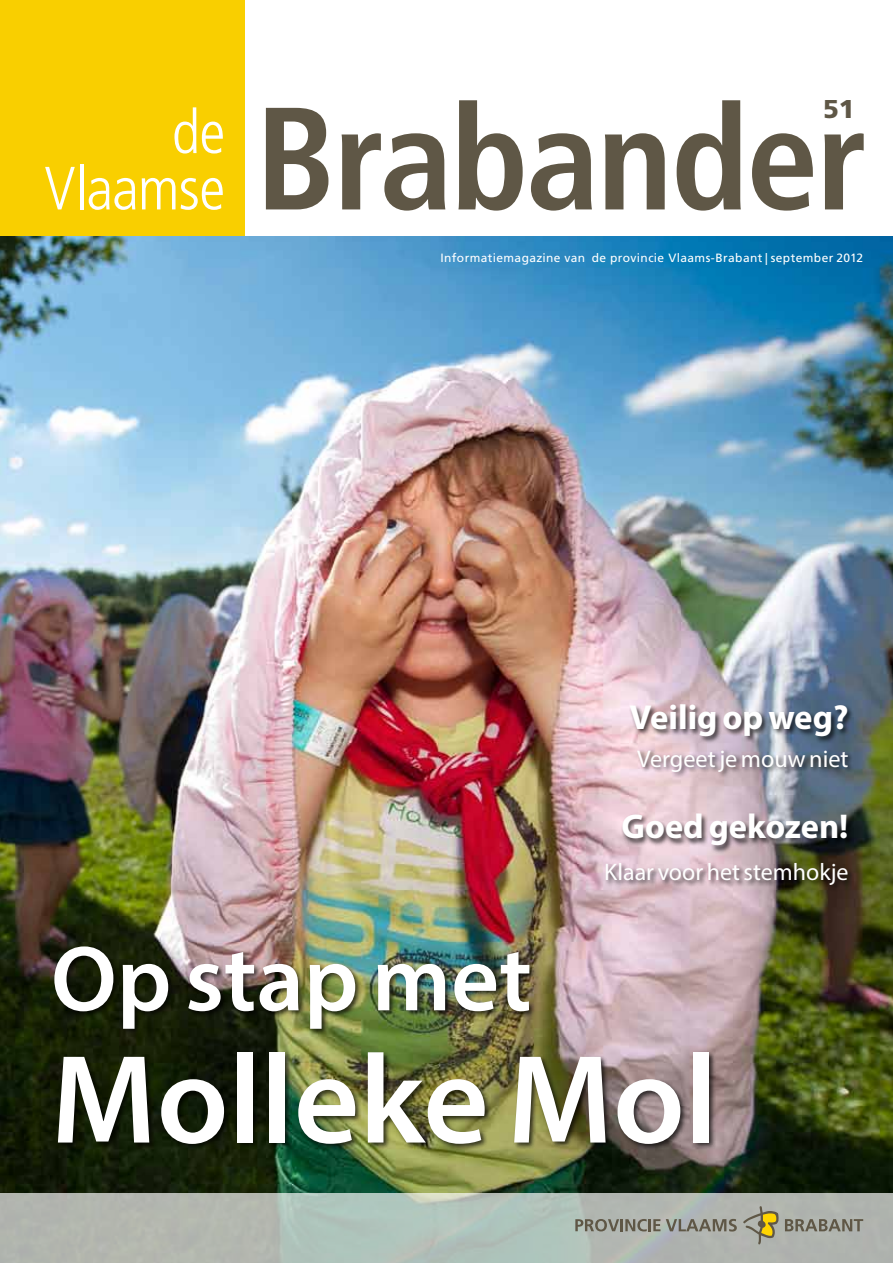
<style>
.page{position:relative;width:893px;height:1263px;background:#fff}
.page>*{position:absolute;margin:0;border:0;box-sizing:border-box;transform-origin:0 0}
.t1{font:700 condensed 145.5px "Frutiger LT";letter-spacing:-.015em;color:#5f5746}
.t2{font:600 127.2px "Myriad Pro";color:#fff}
.t3{font:600 93.3px "Myriad Pro";color:#fff}
.t4{font:300 condensed 60.9px/56.4px "Frutiger LT";letter-spacing:-.02em;color:#fff;text-align:right}
.t5{font:700 34.8px "Myriad Pro";color:#fff}
.t6{font:700 34.5px "Myriad Pro";color:#fff}
.t7{font:900 25.8px "Frutiger LT";color:#5f5746}
.t8{font:24.3px "Myriad Pro";color:#fff}
.t9{font:24px "Myriad Pro";color:#fff}
.t10{font:12px "Frutiger LT";letter-spacing:.03em;color:#fff}
</style>
<div class="page">
<img style="left:0;top:235px;width:893px;height:958px">
<div style="left:0;top:0;width:244px;height:235px;background:#f9cf00"></div>
<div style="left:0;top:1193px;width:893px;height:70px;background:linear-gradient(to right,#b3bcb4,#afb8b3)"></div>
<svg style="left:743px;top:1206px;width:35px;height:38px"></svg>
<svg style="left:575px;top:1219px;width:85px;height:12px"></svg>
<svg style="left:666px;top:1219px;width:71px;height:12px"></svg>
<svg style="left:785px;top:1219px;width:78px;height:12px"></svg>
<div style="left:636px;top:748px;width:219px;height:30px;background:#000;opacity:.7"></div>
<div style="left:628px;top:703px;width:226px;height:41px;background:#000;opacity:.7"></div>
<div style="left:605px;top:861px;width:250px;height:31px;background:#000;opacity:.7"></div>
<div style="left:621px;top:813px;width:234px;height:40px;background:#000;opacity:.7"></div>
<div style="left:53px;top:945px;width:663px;height:206px;background:#000;opacity:.7"></div>
<h3 class="t4" style="left:44px;top:105px;width:183px">de<br>Vlaamse</h3>
<h3 class="t7" style="left:823px;top:94px;width:33px">51</h3>
<h1 class="t1" style="left:255px;top:73px;width:614px">Brabander</h1>
<p class="t10" style="left:441px;top:251px;width:424px">Informatiemagazine van de provincie Vlaams-Brabant | september 2012</p>
<h3 class="t5" style="left:629px;top:694px;width:221px">Veilig op weg?</h3>
<h3 class="t8" style="left:637px;top:743px;width:213px">Vergeet je mouw niet</h3>
<h3 class="t6" style="left:621px;top:804px;width:229px">Goed gekozen!</h3>
<h3 class="t9" style="left:604px;top:857px;width:246px">Klaar voor het stemhokje</h3>
<h3 class="t3" style="left:51px;top:920px;width:482px">Op stap met</h3>
<h2 class="t2" style="left:51px;top:1019px;width:668px">Molleke Mol</h2>
</div>
